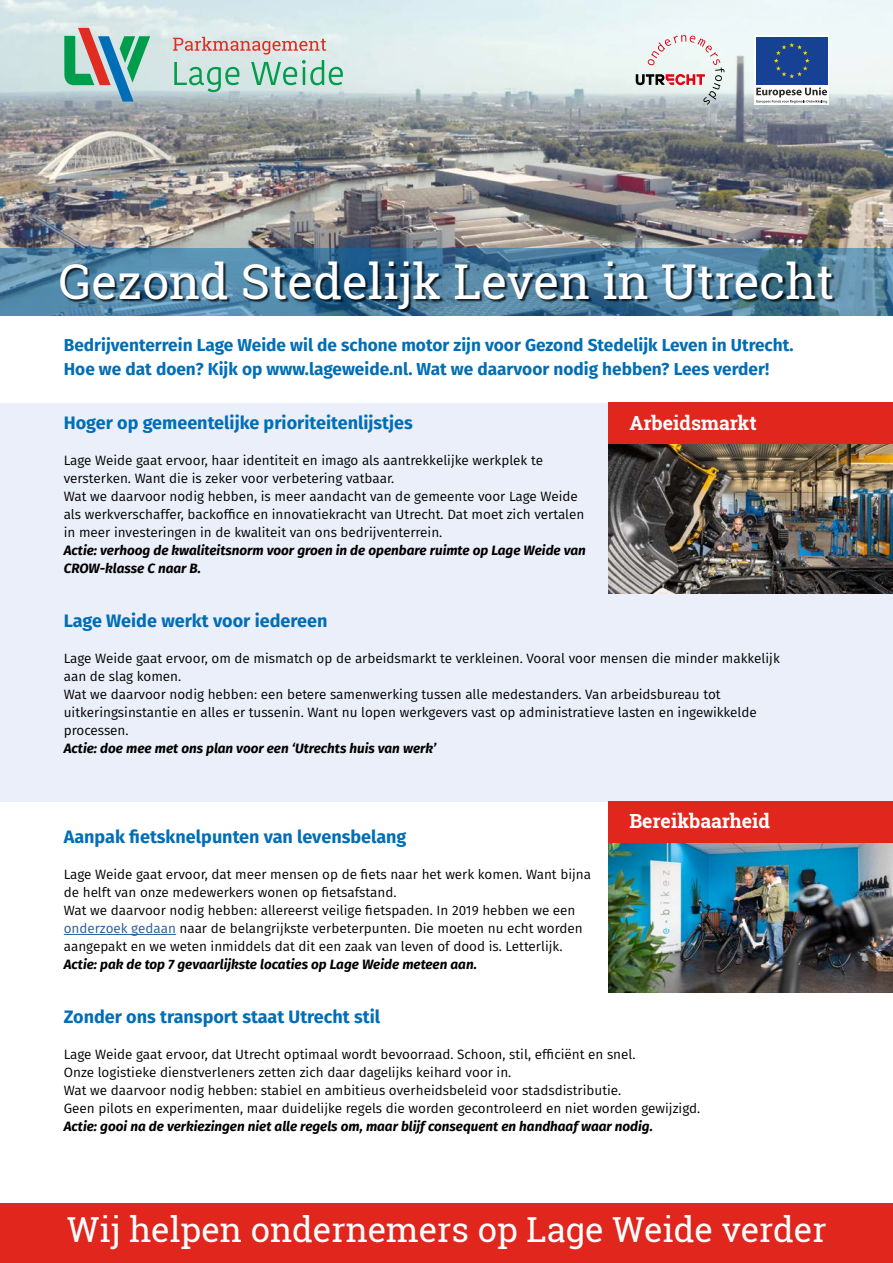
<style>
.page{position:relative;width:893px;height:1263px;background:#fff}
.page>*{position:absolute;margin:0;border:0;box-sizing:border-box;transform-origin:0 0}
.t1{font:48px "Roboto Slab";color:#fff}
.t2{font:34.5px "Roboto Slab";color:#fff}
.t3{font:700 19.5px "Roboto Slab";color:#fff}
.t4{font:700 18px "Fira Sans";color:#006eb7}
.t5{font:700 17.25px/24px "Fira Sans";color:#006eb7}
.t6{font:13.5px/18px "Fira Sans";color:#000}
.t7{font:italic 700 13.5px/18px "Fira Sans";color:#000}
.s1{color:#275b9b}
</style>
<div class="page">
<img style="left:0;top:0;width:893px;height:248px">
<div style="left:0;top:403px;width:893px;height:398px;background:#ebeff9"></div>
<svg style="left:0;top:248px;width:893px;height:68px;background:#4d80a1"></svg>
<div style="left:61px;top:263px;width:774px;height:49px;background:#000;opacity:.75"></div>
<div style="left:754px;top:35px;width:75px;height:70px;background:#fff"></div>
<div style="left:755px;top:36px;width:74px;height:50px;background:#164194"></div>
<svg style="left:774px;top:43px;width:36px;height:35px"></svg>
<svg style="left:756px;top:87px;width:71px;height:16px"></svg>
<hr style="left:64px;top:934px;width:112px;height:1px;background:#275b9b">
<div style="left:0;top:1203px;width:893px;height:60px;background:#e1261d"></div>
<div style="left:608px;top:403px;width:285px;height:42px;background:#e1261d"></div>
<svg style="left:173px;top:37px;width:170px;height:55px;background:#bfd0c5"></svg>
<svg style="left:64px;top:28px;width:86px;height:74px;background:#8bb1a7"></svg>
<div style="left:608px;top:801px;width:285px;height:42px;background:#e1261d"></div>
<img style="left:608px;top:843px;width:285px;height:149px">
<img style="left:608px;top:445px;width:285px;height:149px">
<svg style="left:636px;top:35px;width:88px;height:70px;background:#dad6d5"></svg>
<h1 class="t1" style="left:59px;top:248px;width:776px">Gezond Stedelijk Leven in Utrecht</h1>
<p class="t5" style="left:64px;top:332px;width:731px">Bedrijventerrein Lage Weide wil de schone motor zijn voor Gezond Stedelijk Leven in Utrecht.<br>Hoe we dat doen? Kijk op www.lageweide.nl. Wat we daarvoor nodig hebben? Lees verder!</p>
<h3 class="t4" style="left:64px;top:408px;width:351px">Hoger op gemeentelijke prioriteitenlijstjes</h3>
<p class="t6" style="left:64px;top:451px;width:522px">Lage Weide gaat ervoor, haar identiteit en imago als aantrekkelijke werkplek te versterken. Want die is zeker voor verbetering vatbaar.<br>Wat we daarvoor nodig hebben, is meer aandacht van de gemeente voor Lage Weide als werkverschaffer, backoffice en innovatiekracht van Utrecht. Dat moet zich vertalen in meer investeringen in de kwaliteit van ons bedrijventerrein.</p>
<p class="t7" style="left:64px;top:540px;width:524px">Actie: verhoog de kwaliteitsnorm voor groen in de openbare ruimte op Lage Weide van<br>CROW-klasse C naar B.</p>
<h3 class="t4" style="left:64px;top:606px;width:265px">Lage Weide werkt voor iedereen</h3>
<p class="t6" style="left:64px;top:649px;width:717px">Lage Weide gaat ervoor, om de mismatch op de arbeidsmarkt te verkleinen. Vooral voor mensen die minder makkelijk aan de slag komen.<br>Wat we daarvoor nodig hebben: een betere samenwerking tussen alle medestanders. Van arbeidsbureau tot uitkeringsinstantie en alles er tussenin. Want nu lopen werkgevers vast op administratieve lasten en ingewikkelde processen.</p>
<p class="t7" style="left:64px;top:738px;width:374px">Actie: doe mee met ons plan voor een ‘Utrechts huis van werk’</p>
<h3 class="t3" style="left:629px;top:409px;width:129px">Arbeidsmarkt</h3>
<h3 class="t3" style="left:629px;top:808px;width:142px">Bereikbaarheid</h3>
<h3 class="t4" style="left:64px;top:822px;width:344px">Aanpak fietsknelpunten van levensbelang</h3>
<p class="t6" style="left:64px;top:865px;width:529px">Lage Weide gaat ervoor, dat meer mensen op de fiets naar het werk komen. Want bijna de helft van onze medewerkers wonen op fietsafstand.<br>Wat we daarvoor nodig hebben: allereerst veilige fietspaden. In 2019 hebben we een <span class="s1">onderzoek gedaan</span> naar de belangrijkste verbeterpunten. Die moeten nu echt worden aangepakt en we weten inmiddels dat dit een zaak van leven of dood is. Letterlijk.</p>
<p class="t7" style="left:64px;top:954px;width:415px">Actie: pak de top 7 gevaarlijkste locaties op Lage Weide meteen aan.</p>
<h3 class="t4" style="left:64px;top:1002px;width:318px">Zonder ons transport staat Utrecht stil</h3>
<p class="t6" style="left:64px;top:1045px;width:638px">Lage Weide gaat ervoor, dat Utrecht optimaal wordt bevoorraad. Schoon, stil, efficiënt en snel.<br>Onze logistieke dienstverleners zetten zich daar dagelijks keihard voor in.<br>Wat we daarvoor nodig hebben: stabiel en ambitieus overheidsbeleid voor stadsdistributie.<br>Geen pilots en experimenten, maar duidelijke regels die worden gecontroleerd en niet worden gewijzigd.</p>
<p class="t7" style="left:64px;top:1116px;width:591px">Actie: gooi na de verkiezingen niet alle regels om, maar blijf consequent en handhaaf waar nodig.</p>
<h2 class="t2" style="left:67px;top:1205px;width:761px">Wij helpen ondernemers op Lage Weide verder</h2>
</div>
